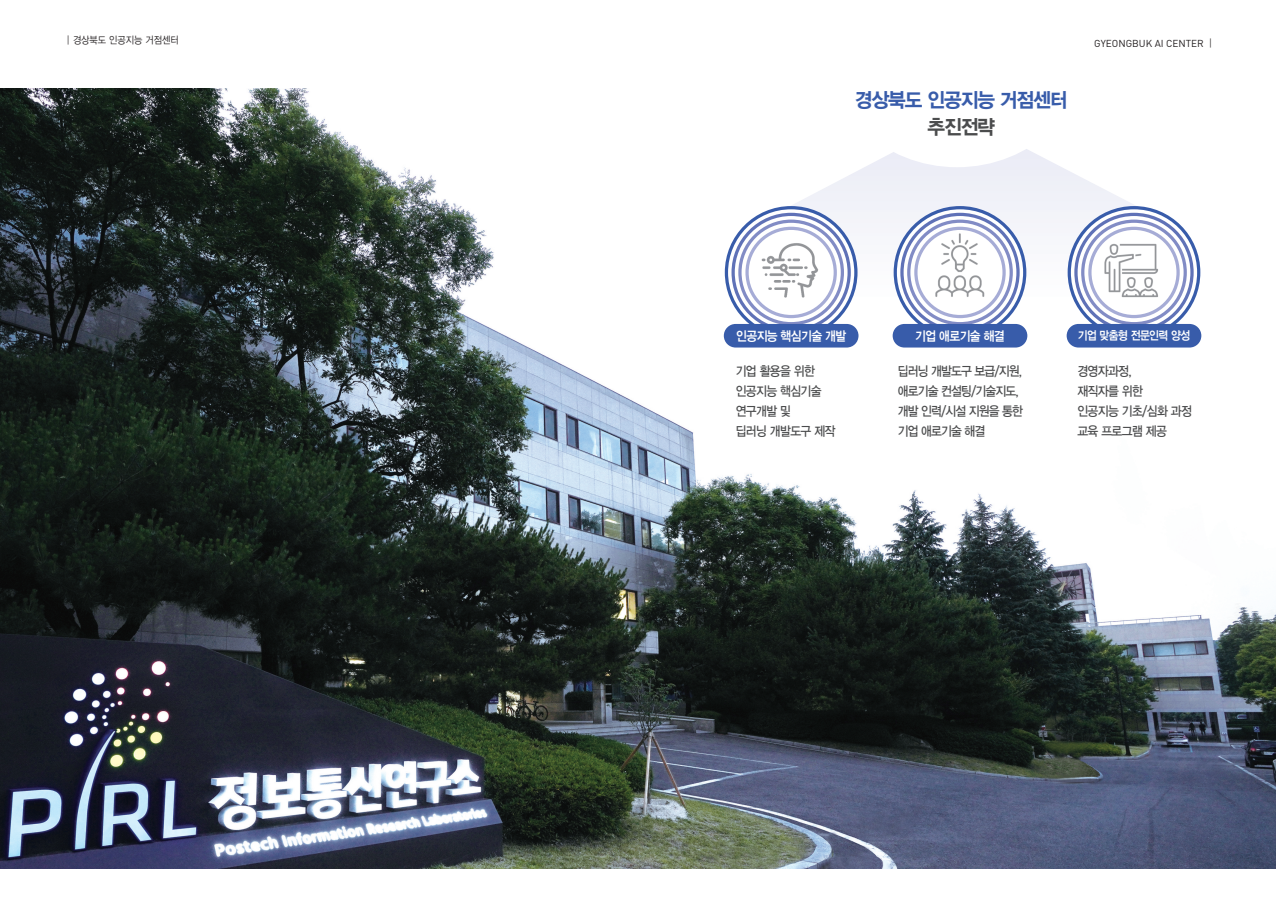
<style>
.page{position:relative;width:1276px;height:922px;background:#fff}
.page>*{position:absolute;margin:0;border:0;box-sizing:border-box;transform-origin:0 0}
.t1{font:20.12px "YDVYGO155";letter-spacing:-.05em;color:#385caa;scale:.95 1}
.t2{font:20.12px "YDVYGO15";color:#4b4c4d;scale:.95 1}
.t3{font:13px/20.1px "YDVYGO13";letter-spacing:-.05em;color:#4b4c4d;scale:.9 1}
.t4{font:13px/20.1px "YDVYGO13";letter-spacing:-.07em;color:#4b4c4d;scale:.9 1}
.t5{font:13px "YDVYGO14";letter-spacing:-.05em;color:#fff;scale:.9 1}
.t6{font:11.88px "YDVYGO14";letter-spacing:-.05em;color:#fff;scale:.9 1}
.t7{font:10px "DIN";color:#231f20}
.t8{font:10px "YDVYGO12";color:#231f20;scale:.9 1}
.s1{font-family:"YDVYGO12"}
</style>
<div class="page">
<img style="left:0;top:89px;width:1276px;height:779px">
<svg style="left:754px;top:116px;width:419px;height:183px"></svg>
<svg style="left:823px;top:89px;width:268px;height:78px"></svg>
<svg style="left:725px;top:206px;width:132px;height:124px"></svg>
<svg style="left:893px;top:206px;width:133px;height:124px"></svg>
<svg style="left:1067px;top:206px;width:133px;height:124px"></svg>
<img style="left:751px;top:232px;width:79px;height:80px">
<img style="left:920px;top:232px;width:78px;height:79px">
<img style="left:1094px;top:232px;width:79px;height:66px">
<div style="left:724px;top:324px;width:134px;height:23px;background:#385caa;border-radius:12px"></div>
<div style="left:892px;top:324px;width:135px;height:23px;background:#385caa;border-radius:12px"></div>
<div style="left:1066px;top:324px;width:135px;height:23px;background:#385caa;border-radius:12px"></div>
<p class="t8" style="left:67px;top:35px;width:126px">| 경상북도 인공지능 거점센터</p>
<p class="t7" style="left:1094px;top:38px;width:119px">GYEONGBUK AI CENTER <span class="s1">|</span></p>
<h1 class="t1" style="left:855px;top:88px;width:225px">경상북도 인공지능 거점센터</h1>
<h1 class="t2" style="left:927px;top:115px;width:73px">추진전략</h1>
<p class="t5" style="left:736px;top:328px;width:124px">인공지능 핵심기술 개발</p>
<p class="t5" style="left:915px;top:328px;width:101px">기업 애로기술 해결</p>
<p class="t6" style="left:1077px;top:329px;width:126px">기업 맞춤형 전문인력 양성</p>
<p class="t3" style="left:735px;top:361px;width:112px">기업 활용을 위한 인공지능 핵심기술 연구개발 및<br>딥러닝 개발도구 제작</p>
<p class="t4" style="left:898px;top:361px;width:140px">딥러닝 개발도구 보급/지원, 애로기술 컨설팅/기술지도, 개발 인력/시설 지원을 통한 기업 애로기술 해결</p>
<p class="t3" style="left:1077px;top:361px;width:129px">경영자과정,<br>재직자를 위한<br>인공지능 기초/심화 과정 교육 프로그램 제공</p>
</div>
